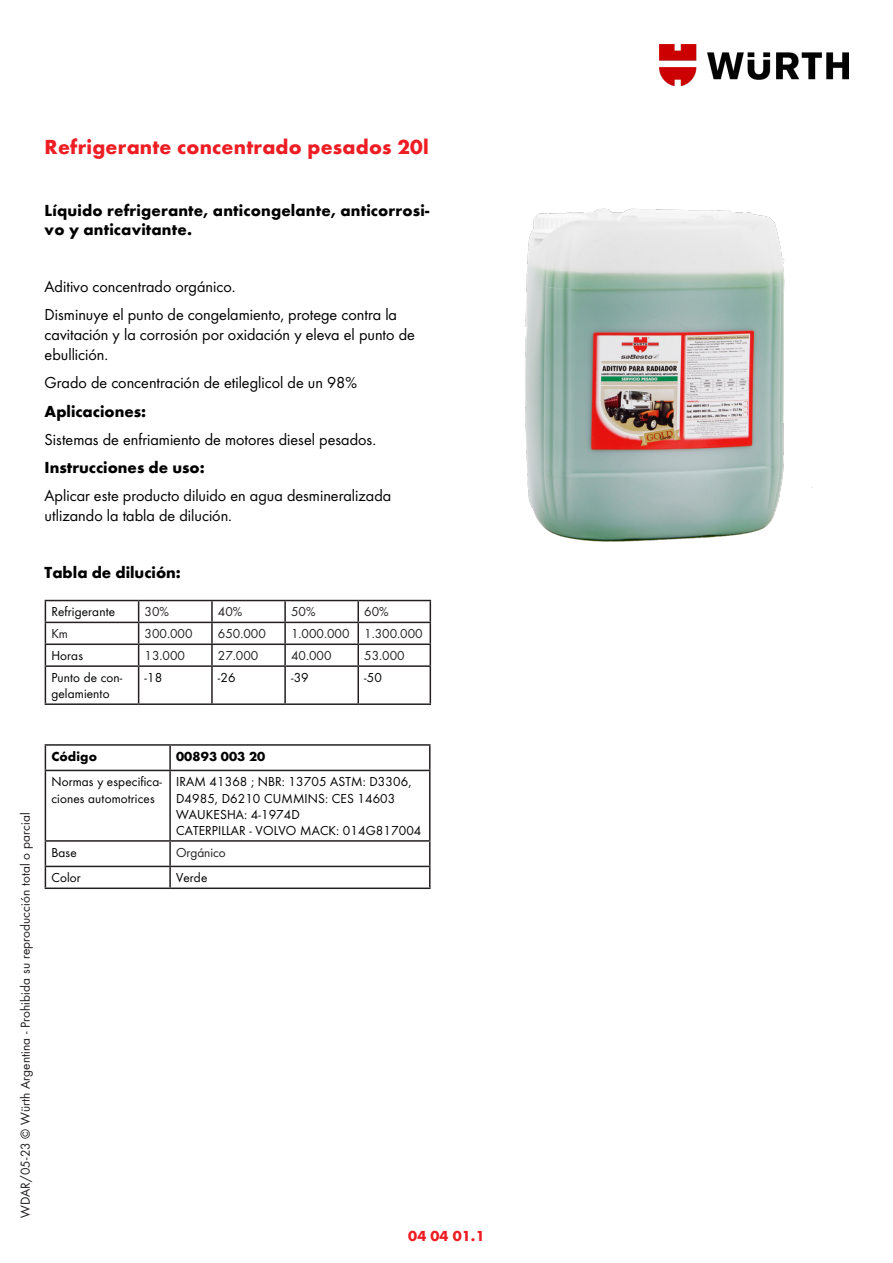
<style>
.page{position:relative;width:893px;height:1263px;background:#fff}
.page>*{position:absolute;margin:0;border:0;box-sizing:border-box;transform-origin:0 0}
.t1{font:700 21px "Wuerth Global";letter-spacing:.01em;color:#ee1d23}
.t2{font:16.5px/19.8px "Wuerth Global";color:#000}
.t3{font:700 16.5px/19.8px "Wuerth Global";letter-spacing:.01em;color:#000}
.t4{font:700 15px "Wuerth Global";color:#ee1d23}
.t5{font:13.5px/16.2px "Wuerth Global";letter-spacing:.01em;color:#000}
.t6{font:13.5px "Wuerth Global";letter-spacing:.005em;color:#231f20}
.t7{font:700 13.5px "Wuerth Global";letter-spacing:.01em;color:#000}
</style>
<div class="page">
<img style="left:659px;top:45px;width:189px;height:40px">
<hr style="left:45px;top:744px;width:125px;height:2px;background:#231f20">
<svg style="left:45px;top:746px;width:1px;height:24px"></svg>
<hr style="left:170px;top:744px;width:261px;height:2px;background:#231f20">
<hr style="left:169px;top:746px;width:2px;height:24px;background:#231f20">
<hr style="left:429px;top:746px;width:2px;height:24px;background:#231f20">
<hr style="left:45px;top:770px;width:125px;height:1px;background:#231f20">
<hr style="left:45px;top:771px;width:1px;height:69px;background:#231f20">
<hr style="left:170px;top:770px;width:261px;height:1px;background:#231f20">
<hr style="left:169px;top:771px;width:2px;height:69px;background:#231f20">
<hr style="left:429px;top:771px;width:2px;height:69px;background:#231f20">
<hr style="left:45px;top:840px;width:125px;height:2px;background:#231f20">
<hr style="left:170px;top:840px;width:261px;height:2px;background:#231f20">
<hr style="left:169px;top:842px;width:2px;height:24px;background:#231f20">
<hr style="left:429px;top:842px;width:2px;height:24px;background:#231f20">
<hr style="left:45px;top:866px;width:125px;height:1px;background:#231f20">
<svg style="left:45px;top:842px;width:1px;height:45px"></svg>
<hr style="left:170px;top:866px;width:261px;height:1px;background:#231f20">
<hr style="left:169px;top:867px;width:2px;height:20px;background:#231f20">
<hr style="left:429px;top:867px;width:2px;height:20px;background:#231f20">
<hr style="left:45px;top:887px;width:125px;height:2px;background:#231f20">
<hr style="left:170px;top:887px;width:261px;height:2px;background:#231f20">
<hr style="left:45px;top:600px;width:94px;height:1px;background:#231f20">
<hr style="left:139px;top:600px;width:73px;height:1px;background:#231f20">
<hr style="left:212px;top:600px;width:73px;height:1px;background:#231f20">
<hr style="left:211px;top:601px;width:2px;height:21px;background:#231f20">
<hr style="left:285px;top:600px;width:73px;height:1px;background:#231f20">
<hr style="left:284px;top:601px;width:2px;height:21px;background:#231f20">
<hr style="left:358px;top:600px;width:73px;height:1px;background:#231f20">
<hr style="left:357px;top:601px;width:2px;height:21px;background:#231f20">
<hr style="left:45px;top:622px;width:94px;height:1px;background:#231f20">
<hr style="left:139px;top:622px;width:73px;height:1px;background:#231f20">
<hr style="left:212px;top:622px;width:73px;height:1px;background:#231f20">
<hr style="left:211px;top:623px;width:2px;height:20px;background:#231f20">
<hr style="left:285px;top:622px;width:73px;height:1px;background:#231f20">
<hr style="left:284px;top:623px;width:2px;height:20px;background:#231f20">
<hr style="left:358px;top:622px;width:73px;height:1px;background:#231f20">
<hr style="left:357px;top:623px;width:2px;height:20px;background:#231f20">
<hr style="left:45px;top:643px;width:94px;height:2px;background:#231f20">
<svg style="left:45px;top:601px;width:1px;height:64px"></svg>
<hr style="left:139px;top:643px;width:73px;height:2px;background:#231f20">
<svg style="left:138px;top:601px;width:1px;height:64px"></svg>
<hr style="left:212px;top:643px;width:73px;height:2px;background:#231f20">
<hr style="left:211px;top:645px;width:2px;height:20px;background:#231f20">
<hr style="left:285px;top:643px;width:73px;height:2px;background:#231f20">
<hr style="left:284px;top:645px;width:2px;height:20px;background:#231f20">
<hr style="left:358px;top:643px;width:73px;height:2px;background:#231f20">
<hr style="left:357px;top:645px;width:2px;height:20px;background:#231f20">
<svg style="left:430px;top:601px;width:1px;height:64px"></svg>
<hr style="left:45px;top:665px;width:94px;height:2px;background:#231f20">
<hr style="left:45px;top:667px;width:1px;height:36px;background:#231f20">
<hr style="left:139px;top:665px;width:73px;height:2px;background:#231f20">
<hr style="left:138px;top:667px;width:1px;height:36px;background:#231f20">
<hr style="left:212px;top:665px;width:73px;height:2px;background:#231f20">
<hr style="left:211px;top:667px;width:2px;height:36px;background:#231f20">
<hr style="left:285px;top:665px;width:73px;height:2px;background:#231f20">
<hr style="left:284px;top:667px;width:2px;height:36px;background:#231f20">
<hr style="left:358px;top:665px;width:73px;height:2px;background:#231f20">
<hr style="left:357px;top:667px;width:2px;height:36px;background:#231f20">
<hr style="left:430px;top:667px;width:1px;height:36px;background:#231f20">
<hr style="left:45px;top:703px;width:94px;height:2px;background:#231f20">
<hr style="left:139px;top:703px;width:73px;height:2px;background:#231f20">
<hr style="left:212px;top:703px;width:73px;height:2px;background:#231f20">
<hr style="left:285px;top:703px;width:73px;height:2px;background:#231f20">
<hr style="left:358px;top:703px;width:73px;height:2px;background:#231f20">
<img style="left:524px;top:208px;width:289px;height:334px">
<p class="t1" style="left:45px;top:134px;width:386px">Refrigerante concentrado pesados 20l</p>
<p class="t3" style="left:45px;top:200px;width:386px">Líquido refrigerante, anticongelante, anticorrosi&shy;vo y anticavitante.</p>
<p class="t2" style="left:45px;top:276px;width:192px">Aditivo concentrado orgánico.</p>
<p class="t2" style="left:45px;top:305px;width:372px">Disminuye el punto de congelamiento, protege contra la cavitación y la corrosión por oxidación y eleva el punto de ebullición.</p>
<p class="t2" style="left:45px;top:373px;width:314px">Grado de concentración de etileglicol de un 98%</p>
<p class="t3" style="left:45px;top:401px;width:103px">Aplicaciones:</p>
<p class="t2" style="left:45px;top:429px;width:333px">Sistemas de enfriamiento de motores diesel pesados.</p>
<p class="t3" style="left:45px;top:458px;width:162px">Instrucciones de uso:</p>
<p class="t2" style="left:45px;top:486px;width:348px">Aplicar este producto diluido en agua desmineralizada utlizando la tabla de dilución.</p>
<p class="t3" style="left:45px;top:562px;width:138px">Tabla de dilución:</p>
<p class="t5" style="left:51px;top:604px;width:65px">Refrigerante</p>
<p class="t6" style="left:145px;top:604px;width:26px">30%</p>
<p class="t6" style="left:218px;top:604px;width:26px">40%</p>
<p class="t6" style="left:291px;top:604px;width:26px">50%</p>
<p class="t6" style="left:364px;top:604px;width:26px">60%</p>
<p class="t6" style="left:51px;top:626px;width:18px">Km</p>
<p class="t6" style="left:145px;top:626px;width:49px">300.000</p>
<p class="t6" style="left:218px;top:626px;width:49px">650.000</p>
<p class="t6" style="left:291px;top:626px;width:60px">1.000.000</p>
<p class="t6" style="left:364px;top:626px;width:60px">1.300.000</p>
<p class="t5" style="left:51px;top:647px;width:33px">Horas</p>
<p class="t6" style="left:145px;top:647px;width:42px">13.000</p>
<p class="t6" style="left:218px;top:647px;width:42px">27.000</p>
<p class="t6" style="left:291px;top:647px;width:42px">40.000</p>
<p class="t6" style="left:364px;top:647px;width:42px">53.000</p>
<p class="t5" style="left:51px;top:669px;width:73px">Punto de con&shy;gelamiento</p>
<p class="t5" style="left:145px;top:669px;width:19px">-18</p>
<p class="t5" style="left:218px;top:669px;width:19px">-26</p>
<p class="t5" style="left:291px;top:669px;width:19px">-39</p>
<p class="t5" style="left:364px;top:669px;width:19px">-50</p>
<p class="t6" style="left:17px;top:1218px;width:407px;rotate:-90deg">WDAR/05-23 © Würth Argentina - Prohibida su reproducción total o parcial</p>
<p class="t7" style="left:51px;top:748px;width:47px">Código</p>
<p class="t7" style="left:176px;top:748px;width:91px">00893 003 20</p>
<p class="t5" style="left:51px;top:773px;width:112px">Normas y especifica&shy;ciones automotrices</p>
<p class="t5" style="left:176px;top:773px;width:247px">IRAM 41368 ; NBR: 13705 ASTM: D3306,<br>D4985, D6210 CUMMINS: CES 14603<br>WAUKESHA: 4-1974D<br>CATERPILLAR - VOLVO MACK: 014G817004</p>
<p class="t5" style="left:51px;top:844px;width:27px">Base</p>
<p class="t6" style="left:176px;top:844px;width:51px">Orgánico</p>
<p class="t5" style="left:51px;top:869px;width:31px">Color</p>
<p class="t5" style="left:176px;top:869px;width:33px">Verde</p>
<p class="t4" style="left:408px;top:1227px;width:78px">04 04 01.1</p>
</div>
